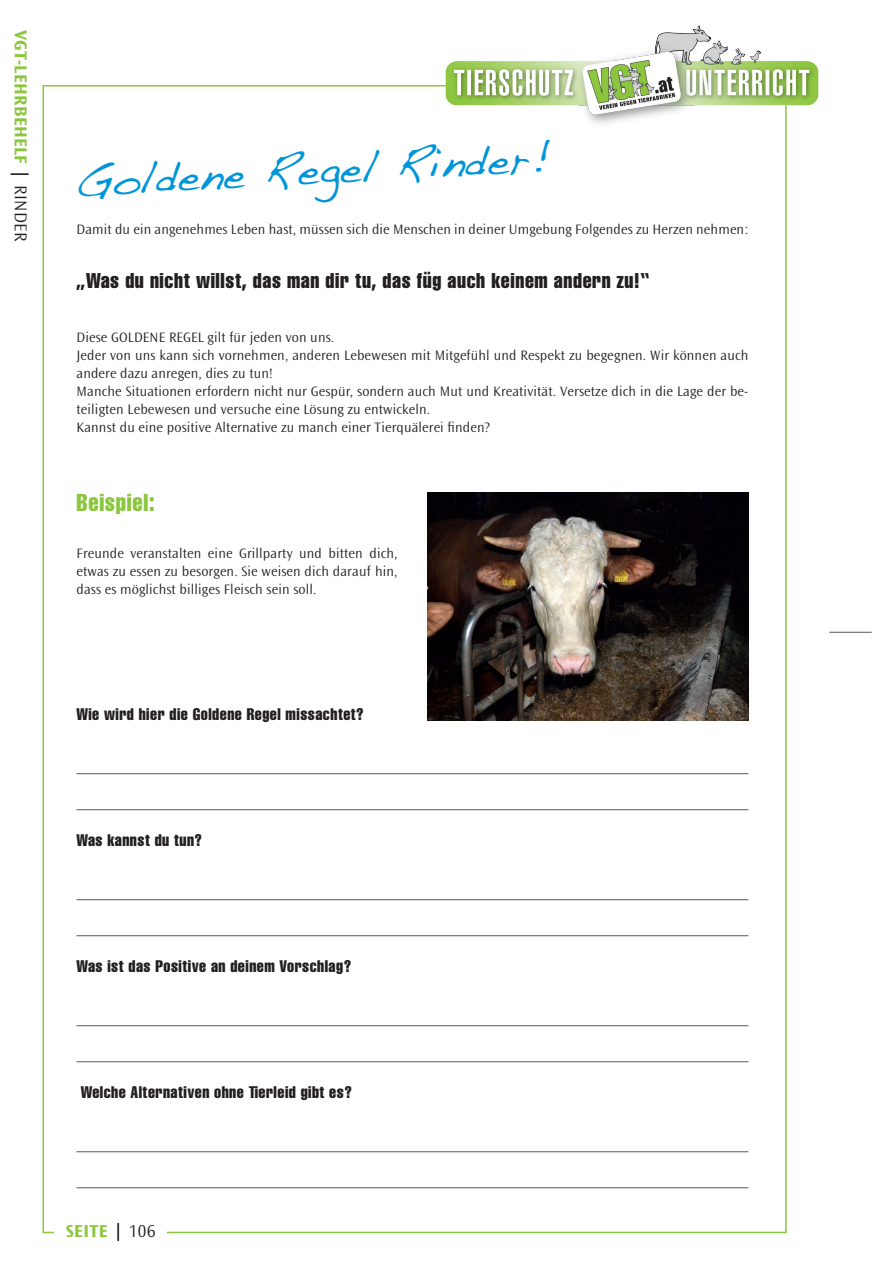
<style>
.page{position:relative;width:893px;height:1263px;background:#fff}
.page>*{position:absolute;margin:0;border:0;box-sizing:border-box;transform-origin:0 0}
.t1{font:45px "Handwriting Dakota";color:#0095d9}
.t2{font:extra-condensed 24px "Helvetica";letter-spacing:.03em;color:#8bc63e}
.t3{font:extra-condensed 21px "Helvetica";letter-spacing:.03em;color:#231f20}
.t4{font:700 18px "Ocean Sans Std";letter-spacing:.02em;color:#8bc63e}
.t5{font:extra-condensed 16.5px "Helvetica";letter-spacing:.03em;color:#231f20}
.t6{font:300 14.25px/18px "Ocean Sans Std";letter-spacing:.01em;color:#231f20}
.s1{color:#231f20}
.s2{font-weight:300;color:#231f20}
</style>
<div class="page">
<div style="left:43px;top:85px;width:744px;height:1148px;background:#fff;border:2px solid #8bc63e"></div>
<div style="left:54px;top:1224px;width:113px;height:27px;background:#fff"></div>
<hr style="left:829px;top:632px;width:43px;height:1px;background:#57585a">
<hr style="left:77px;top:773px;width:671px;height:1px;background:#57585a">
<hr style="left:77px;top:809px;width:671px;height:1px;background:#57585a">
<hr style="left:77px;top:899px;width:671px;height:1px;background:#57585a">
<hr style="left:77px;top:935px;width:671px;height:1px;background:#57585a">
<hr style="left:77px;top:1025px;width:671px;height:1px;background:#57585a">
<hr style="left:77px;top:1061px;width:671px;height:1px;background:#57585a">
<hr style="left:77px;top:1151px;width:671px;height:1px;background:#57585a">
<hr style="left:77px;top:1187px;width:671px;height:1px;background:#57585a">
<img style="left:427px;top:492px;width:321px;height:228px">
<img style="left:403px;top:25px;width:416px;height:108px">
<p class="t4" style="left:31px;top:30px;width:213px;rotate:90deg">VGT-LEHRBEHELF <span class="s1">|</span> <span class="s2">RINDER</span></p>
<h1 class="t1" style="left:74px;top:155px;width:478px;rotate:-3deg">Goldene Regel Rinder!</h1>
<p class="t6" style="left:77px;top:221px;width:673px">Damit du ein angenehmes Leben hast, müssen sich die Menschen in deiner Umgebung Folgendes zu Herzen nehmen:</p>
<h3 class="t3" style="left:77px;top:267px;width:574px">„Was du nicht willst, das man dir tu, das füg auch keinem andern zu!“</h3>
<p class="t6" style="left:77px;top:329px;width:673px">Diese GOLDENE REGEL gilt für jeden von uns.<br>Jeder von uns kann sich vornehmen, anderen Lebewesen mit Mitgefühl und Respekt zu begegnen. Wir können auch andere dazu anregen, dies zu tun!<br>Manche Situationen erfordern nicht nur Gespür, sondern auch Mut und Kreativität. Versetze dich in die Lage der be&shy;teiligten Lebewesen und versuche eine Lösung zu entwickeln.<br>Kannst du eine positive Alternative zu manch einer Tierquälerei finden?</p>
<h2 class="t2" style="left:77px;top:488px;width:80px">Beispiel:</h2>
<p class="t6" style="left:77px;top:545px;width:323px;text-align:justify">Freunde veranstalten eine Grillparty und bitten dich, etwas zu essen zu besorgen. Sie weisen dich darauf hin, dass es möglichst billiges Fleisch sein soll.</p>
<p class="t5" style="left:77px;top:704px;width:289px">Wie wird hier die Goldene Regel missachtet?</p>
<p class="t5" style="left:77px;top:830px;width:127px">Was kannst du tun?</p>
<p class="t5" style="left:77px;top:956px;width:276px">Was ist das Positive an deinem Vorschlag?</p>
<p class="t5" style="left:81px;top:1082px;width:273px">Welche Alternativen ohne Tierleid gibt es?</p>
<p class="t4" style="left:66px;top:1221px;width:91px">SEITE <span class="s1">|</span> <span class="s2">106</span></p>
</div>
